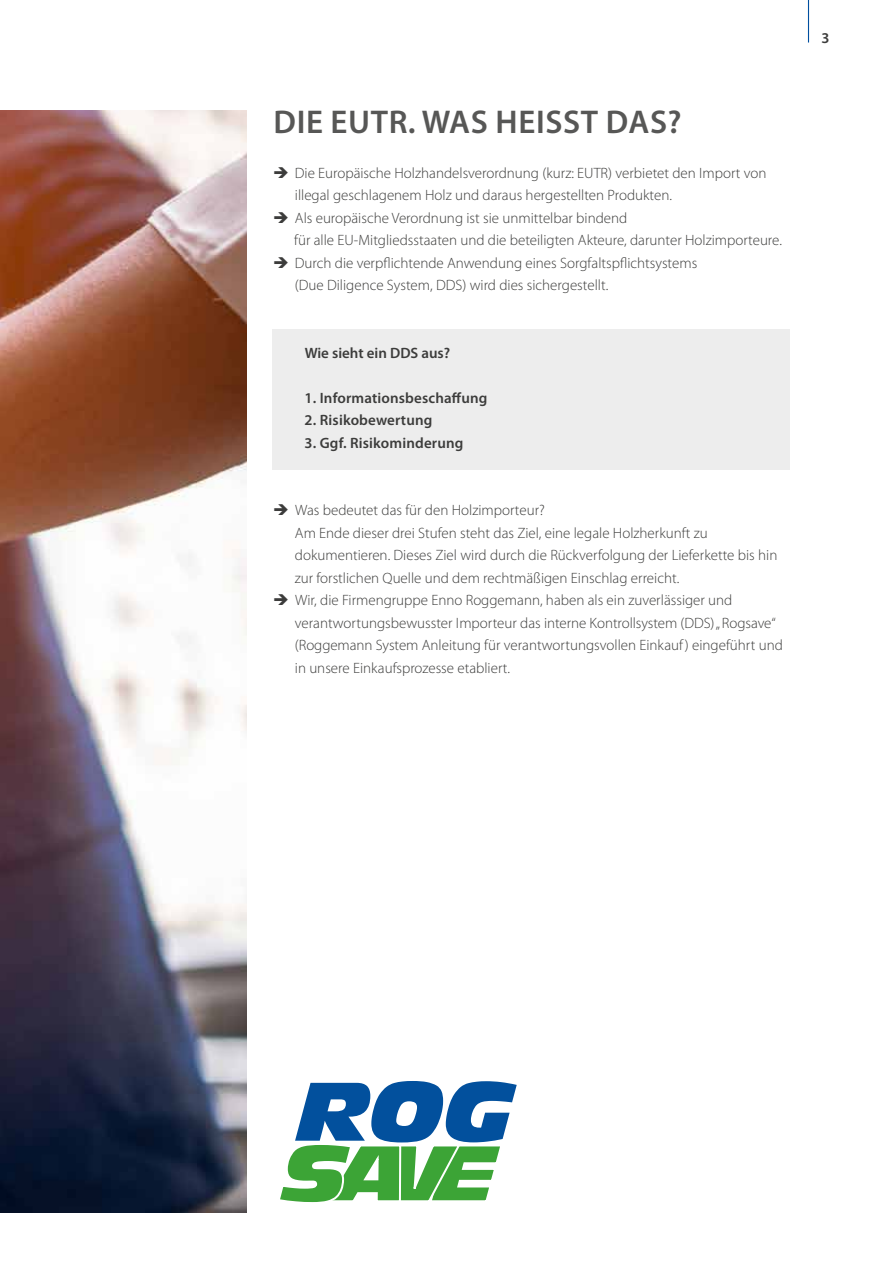
<style>
.page{position:relative;width:893px;height:1263px;background:#fff}
.page>*{position:absolute;margin:0;border:0;box-sizing:border-box;transform-origin:0 0}
.t1{font:600 33px "Myriad Pro";letter-spacing:.02em;color:#575756}
.t2{font:300 15px/22.5px "Myriad Pro";color:#3c3c3b}
.t3{font:600 15px "Myriad Pro";letter-spacing:.01em;color:#3c3c3b}
</style>
<div class="page">
<img style="left:0;top:110px;width:247px;height:1103px">
<hr style="left:808px;top:0;width:1px;height:43px;background:#004f9f">
<div style="left:272px;top:329px;width:517px;height:140px;background:#ededed"></div>
<svg style="left:280px;top:1081px;width:237px;height:122px"></svg>
<h1 class="t1" style="left:274px;top:100px;width:410px">DIE EUTR. WAS HEISST DAS?</h1>
<p class="t2" style="left:295px;top:161px;width:473px;text-indent:-22px">➔ Die Europäische Holzhandelsverordnung (kurz: EUTR) verbietet den Import von illegal geschlagenem Holz und daraus hergestellten Produkten.</p>
<p class="t2" style="left:294px;top:206px;width:489px;text-indent:-21px">➔ Als europäische Verordnung ist sie unmittelbar bindend<br>für alle EU-Mitgliedsstaaten und die beteiligten Akteure, darunter Holzimporteure.</p>
<p class="t2" style="left:295px;top:251px;width:404px;text-indent:-22px">➔ Durch die verpflichtende Anwendung eines Sorgfaltspflichtsystems (Due Diligence System, DDS) wird dies sichergestellt.</p>
<p class="t3" style="left:305px;top:343px;width:147px">Wie sieht ein DDS aus?</p>
<p class="t3" style="left:305px;top:388px;width:184px">1. Informationsbeschaffung</p>
<p class="t3" style="left:305px;top:410px;width:129px">2. Risikobewertung</p>
<p class="t3" style="left:305px;top:433px;width:160px">3. Ggf. Risikominderung</p>
<p class="t2" style="left:295px;top:499px;width:484px;text-indent:-22px">➔ Was bedeutet das für den Holzimporteur?<br>Am Ende dieser drei Stufen steht das Ziel, eine legale Holzherkunft zu dokumentieren. Dieses Ziel wird durch die Rückverfolgung der Lieferkette bis hin zur forstlichen Quelle und dem rechtmäßigen Einschlag erreicht.</p>
<p class="t2" style="left:295px;top:589px;width:489px;text-indent:-22px">➔ Wir, die Firmengruppe Enno Roggemann, haben als ein zuverlässiger und verantwortungsbewusster Importeur das interne Kontrollsystem (DDS) „Rogsave“ (Roggemann System Anleitung für verantwortungsvollen Einkauf ) eingeführt und in unsere Einkaufsprozesse etabliert.</p>
<p class="t3" style="left:821px;top:28px;width:10px">3</p>
</div>
